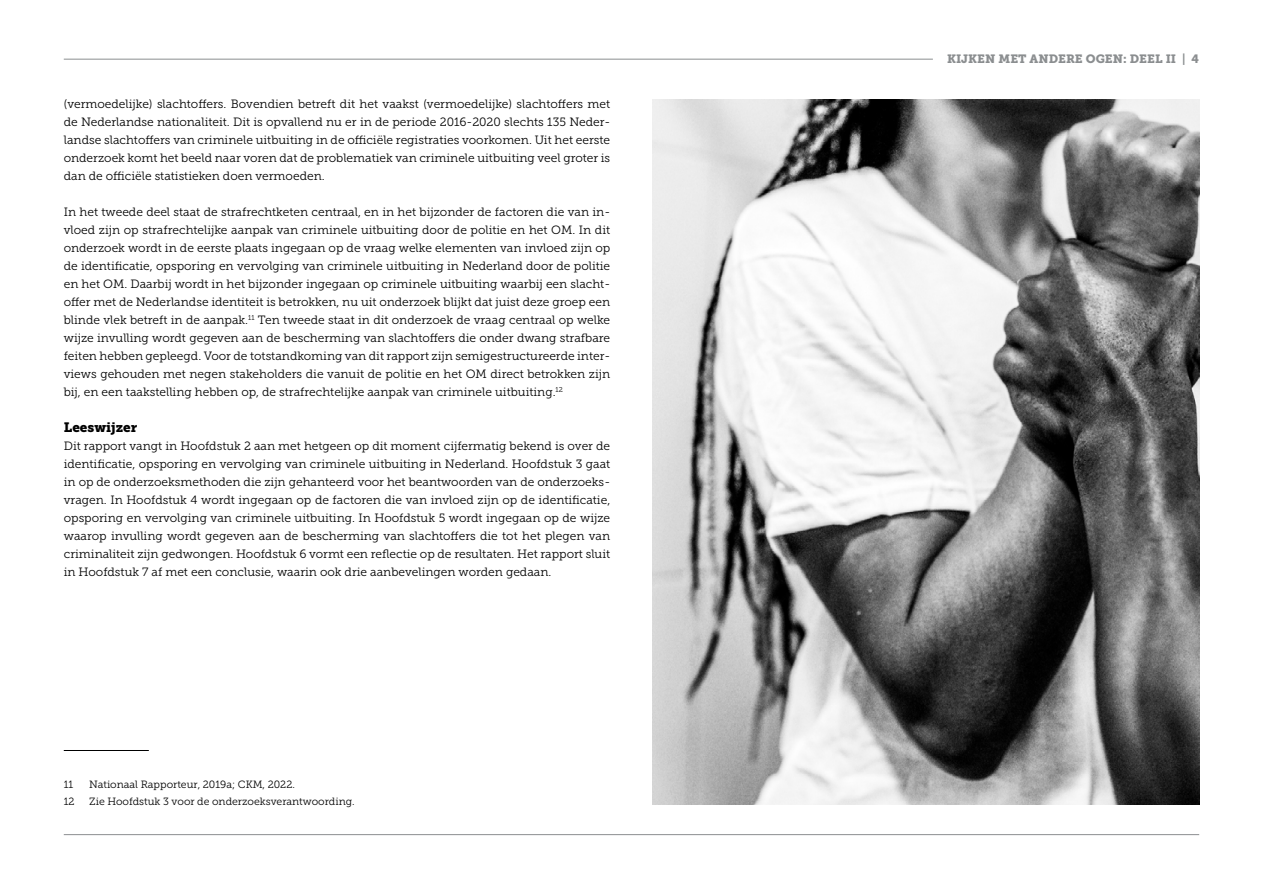
<style>
.page{position:relative;width:1263px;height:893px;background:#fff}
.page>*{position:absolute;margin:0;border:0;box-sizing:border-box;transform-origin:0 0}
.Heading_3{font:13.5px "Museo Slab 900";color:#000}
.t1{font:12px/18px "Museo Slab 300";color:#000;text-align:justify}
.t2{font:12px "Museo Slab 900";color:#8b8e90}
.voetnoot{font:10.5px "Museo Slab 300";color:#000}
.s1{font-family:"Museo Slab 700"}
</style>
<div class="page">
<hr style="left:64px;top:59px;width:869px;height:1px;background:#8b8e90">
<hr style="left:64px;top:834px;width:1135px;height:1px;background:#8b8e90">
<hr style="left:64px;top:750px;width:85px;height:1px;background:#000">
<img style="left:653px;top:99px;width:546px;height:706px">
<p class="t1" style="left:64px;top:95px;width:548px">(vermoedelijke) slachtoffers. Bovendien betreft dit het vaakst (vermoedelijke) slachtoffers met de Nederlandse nationaliteit. Dit is opvallend nu er in de periode 2016-2020 slechts 135 Neder&shy;landse slachtoffers van criminele uitbuiting in de officiële registraties voorkomen. Uit het eerste onderzoek komt het beeld naar voren dat de problematiek van criminele uitbuiting veel groter is dan de officiële statistieken doen vermoeden.</p>
<p class="t1" style="left:64px;top:203px;width:548px">In het tweede deel staat de strafrechtketen centraal, en in het bijzonder de factoren die van in&shy;vloed zijn op strafrechtelijke aanpak van criminele uitbuiting door de politie en het OM. In dit onderzoek wordt in de eerste plaats ingegaan op de vraag welke elementen van invloed zijn op de identificatie, opsporing en vervolging van criminele uitbuiting in Nederland door de politie en het OM. Daarbij wordt in het bijzonder ingegaan op criminele uitbuiting waarbij een slacht&shy;offer met de Nederlandse identiteit is betrokken, nu uit onderzoek blijkt dat juist deze groep een blinde vlek betreft in de aanpak.<sup>11</sup> Ten tweede staat in dit onderzoek de vraag centraal op welke wijze invulling wordt gegeven aan de bescherming van slachtoffers die onder dwang strafbare feiten hebben gepleegd. Voor de totstandkoming van dit rapport zijn semigestructureerde inter&shy;views gehouden met negen stakeholders die vanuit de politie en het OM direct betrokken zijn bij, en een taakstelling hebben op, de strafrechtelijke aanpak van criminele uitbuiting.<sup>12</sup></p>
<h3 class="Heading_3" style="left:64px;top:419px;width:75px">Leeswijzer</h3>
<p class="t1" style="left:64px;top:437px;width:548px">Dit rapport vangt in Hoofdstuk 2 aan met hetgeen op dit moment cijfermatig bekend is over de identificatie, opsporing en vervolging van criminele uitbuiting in Nederland. Hoofdstuk 3 gaat in op de onderzoeksmethoden die zijn gehanteerd voor het beantwoorden van de onderzoeks&shy;vragen. In Hoofdstuk 4 wordt ingegaan op de factoren die van invloed zijn op de identificatie, opsporing en vervolging van criminele uitbuiting. In Hoofdstuk 5 wordt ingegaan op de wijze waarop invulling wordt gegeven aan de bescherming van slachtoffers die tot het plegen van criminaliteit zijn gedwongen. Hoofdstuk 6 vormt een reflectie op de resultaten. Het rapport sluit in Hoofdstuk 7 af met een conclusie, waarin ook drie aanbevelingen worden gedaan.</p>
<p class="voetnoot" style="left:64px;top:779px;width:11px">11</p>
<p class="voetnoot" style="left:89px;top:779px;width:207px">Nationaal Rapporteur, 2019a; CKM, 2022.</p>
<p class="voetnoot" style="left:64px;top:795px;width:12px">12</p>
<p class="voetnoot" style="left:89px;top:795px;width:267px">Zie Hoofdstuk 3 voor de onderzoeksverantwoording.</p>
<p class="t2" style="left:947px;top:52px;width:254px">KIJKEN MET ANDERE OGEN: DEEL II <span class="s1">|</span> 4</p>
</div>
